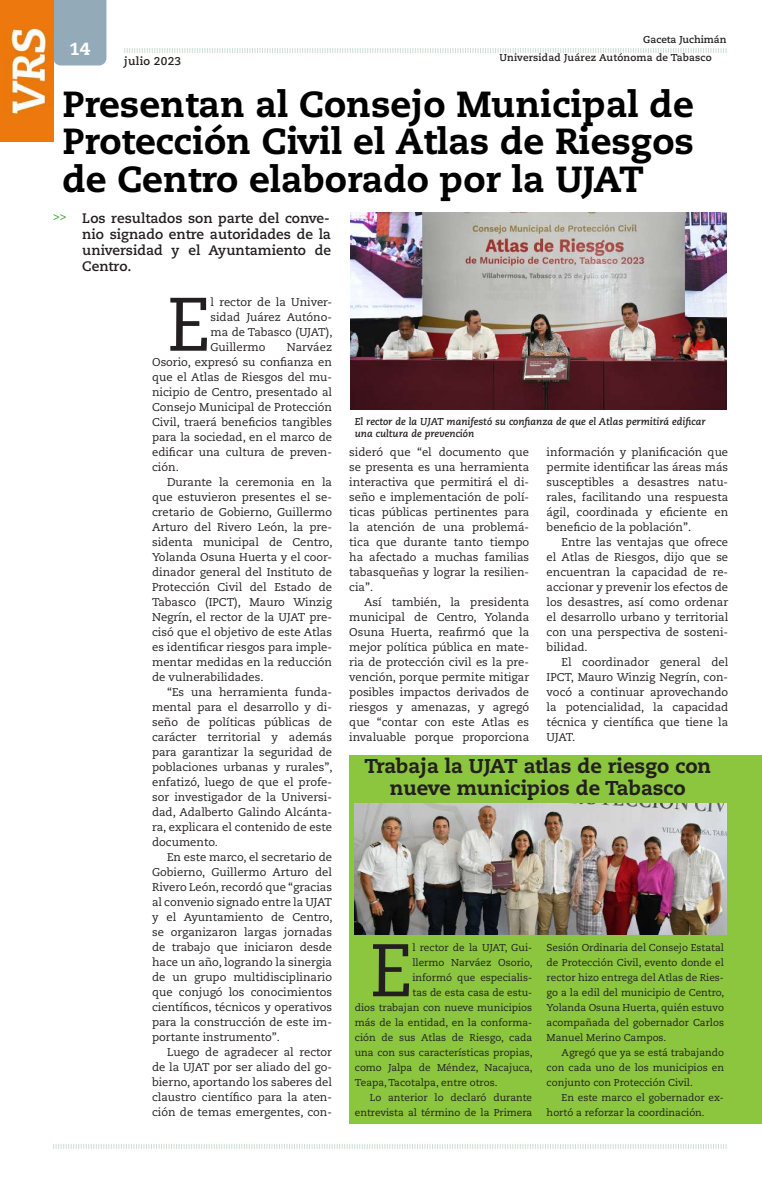
<style>
.page{position:relative;width:762px;height:1188px;background:#fff}
.page>*{position:absolute;margin:0;border:0;box-sizing:border-box;transform-origin:0 0}
.t1{font:75.5px "Caecilia LT Std";color:#231f20}
.t2{font:74.25px "Caecilia LT Std";color:#231f20}
.t3{font:800 36.25px/37.5px "Caecilia LT Std";color:#000;text-align:justify}
.t4{font:800 20px/21.2px "Caecilia LT Std";color:#231f20;text-align:center}
.t5{font:800 17.5px "Caecilia LT Std";color:#fff}
.t6{font:700 13.75px/16.2px "Caecilia LT Std";color:#231f20;text-align:justify}
.t7{font:11.25px/15px "Caecilia LT Std";color:#231f20;text-align:justify}
.t8{font:700 11.25px "Caecilia LT Std";letter-spacing:.02em;color:#231f20}
.t9{font:700 11.25px "Caecilia LT Std";color:#44aa42}
.t10{font:10px/15px "Caecilia LT Std";color:#231f20;text-align:justify}
.t11{font:italic 700 10px/12px "Caecilia LT Std";color:#231f20}
.t12{font:700 10px "Caecilia LT Std";letter-spacing:.02em;color:#231f20}
.t13{font:700 10px "Caecilia LT Std";color:#231f20}
</style>
<div class="page">
<div style="left:53px;top:0;width:53px;height:65px;background:#93abb8"></div>
<svg style="left:53px;top:1144px;width:674px;height:5px"></svg>
<svg style="left:124px;top:48px;width:603px;height:5px"></svg>
<img style="left:350px;top:212px;width:376px;height:197px">
<div style="left:349px;top:754px;width:413px;height:369px;background:#8bc63e"></div>
<img style="left:355px;top:803px;width:371px;height:131px">
<img style="left:0;top:0;width:53px;height:142px">
<h3 class="t5" style="left:69px;top:38px;width:22px">14</h3>
<p class="t8" style="left:124px;top:55px;width:59px">julio 2023</p>
<p class="t13" style="left:643px;top:34px;width:85px">Gaceta Juchimán</p>
<p class="t12" style="left:499px;top:51px;width:214px">Universidad Juárez Autónoma de Tabasco</p>
<h3 class="t3" style="left:62px;top:85px;width:633px">Presentan al Consejo Municipal de Protección Civil el Atlas de Riesgos de Centro elaborado por la UJAT</h3>
<p class="t9" style="left:53px;top:210px;width:15px">&gt;&gt;</p>
<p class="t6" style="left:82px;top:210px;width:250px">Los resultados son parte del conve&shy;nio signado entre autoridades de la universidad y el Ayuntamiento de Centro.</p>
<h1 class="t1" style="left:167px;top:281px;width:45px">E</h1>
<p class="t7" style="left:210px;top:294px;width:123px">l rector de la Univer&shy;sidad Juárez Autóno&shy;ma de Tabasco (UJAT), Guillermo</p>
<p class="t7" style="left:152px;top:339px;width:181px;text-indent:135px">Narváez Osorio, expresó su confianza en que el Atlas de Riesgos del mu&shy;nicipio de Centro, presentado al Consejo Municipal de Protección Civil, traerá beneficios tangibles para la sociedad, en el marco de edificar una cultura de preven&shy;ción.</p>
<p class="t7" style="left:152px;top:474px;width:182px;text-indent:15px">Durante la ceremonia en la que estuvieron presentes el se&shy;cretario de Gobierno, Guillermo Arturo del Rivero León, la pre&shy;sidenta municipal de Centro, Yolanda Osuna Huerta y el coor&shy;dinador general del Instituto de Protección Civil del Estado de Tabasco (IPCT), Mauro Winzig Negrín, el rector de la UJAT pre&shy;cisó que el objetivo de este Atlas es identificar riesgos para imple&shy;mentar medidas en la reducción de vulnerabilidades.</p>
<p class="t7" style="left:152px;top:684px;width:182px;text-indent:15px">“Es una herramienta funda&shy;mental para el desarrollo y di&shy;seño de políticas públicas de carácter territorial y además para garantizar la seguridad de poblaciones urbanas y rurales”, enfatizó, luego de que el profe&shy;sor investigador de la Universi&shy;dad, Adalberto Galindo Alcánta&shy;ra, explicara el contenido de este documento.</p>
<p class="t7" style="left:152px;top:849px;width:182px;text-indent:15px">En este marco, el secretario de Gobierno, Guillermo Arturo del Rivero León, recordó que “gracias al convenio signado entre la UJAT y el Ayuntamiento de Centro, se organizaron largas jornadas de trabajo que iniciaron desde hace un año, logrando la sinergia de un grupo multidisciplinario que conjugó los conocimientos científicos, técnicos y operativos para la construcción de este im&shy;portante instrumento”.</p>
<p class="t7" style="left:152px;top:1044px;width:181px;text-indent:15px">Luego de agradecer al rector de la UJAT por ser aliado del go&shy;bierno, aportando los saberes del claustro científico para la aten&shy;ción de temas emergentes, con-</p>
<p class="t11" style="left:355px;top:415px;width:352px">El rector de la UJAT manifestó su confianza de que el Atlas permitirá edificar una cultura de prevención</p>
<p class="t7" style="left:547px;top:444px;width:183px">información y planificación que permite identificar las áreas más susceptibles a desastres natu&shy;rales, facilitando una respuesta ágil, coordinada y eficiente en beneficio de la población”.</p>
<p class="t7" style="left:547px;top:534px;width:183px;text-indent:15px">Entre las ventajas que ofrece el Atlas de Riesgos, dijo que se encuentran la capacidad de re&shy;accionar y prevenir los efectos de los desastres, así como ordenar el desarrollo urbano y territorial con una perspectiva de sosteni&shy;bilidad.</p>
<p class="t7" style="left:547px;top:654px;width:183px;text-indent:15px">El coordinador general del IPCT, Mauro Winzig Negrín, con&shy;vocó a continuar aprovechando la potencialidad, la capacidad técnica y científica que tiene la UJAT.</p>
<h3 class="t4" style="left:364px;top:755px;width:348px">Trabaja la UJAT atlas de riesgo con nueve municipios de Tabasco</h3>
<p class="t7" style="left:349px;top:444px;width:181px">sideró que “el documento que se presenta es una herramienta interactiva que permitirá el di&shy;seño e implementación de polí&shy;ticas públicas pertinentes para la atención de una problemá&shy;tica que durante tanto tiempo ha afectado a muchas familias tabasqueñas y lograr la resilien&shy;cia”.</p>
<p class="t7" style="left:349px;top:594px;width:181px;text-indent:15px">Así también, la presidenta municipal de Centro, Yolanda Osuna Huerta, reafirmó que la mejor política pública en mate&shy;ria de protección civil es la pre&shy;vención, porque permite mitigar posibles impactos derivados de riesgos y amenazas, y agregó que “contar con este Atlas es invaluable porque proporciona</p>
<h2 class="t2" style="left:370px;top:927px;width:44px">E</h2>
<p class="t10" style="left:412px;top:940px;width:121px">l rector de la UJAT, Gui-</p>
<p class="t10" style="left:412px;top:955px;width:122px">llermo Narváez Osorio,</p>
<p class="t10" style="left:412px;top:970px;width:121px">informó que especialis-</p>
<p class="t10" style="left:412px;top:985px;width:121px">tas de esta casa de estu-</p>
<p class="t10" style="left:355px;top:1000px;width:179px">dios trabajan con nueve municipios</p>
<p class="t10" style="left:355px;top:1015px;width:179px">más de la entidad, en la conforma-</p>
<p class="t10" style="left:355px;top:1030px;width:179px">ción de sus Atlas de Riesgo, cada</p>
<p class="t10" style="left:355px;top:1045px;width:179px">una con sus características propias,</p>
<p class="t10" style="left:355px;top:1060px;width:179px">como Jalpa de Méndez, Nacajuca,</p>
<p class="t10" style="left:355px;top:1075px;width:144px">Teapa, Tacotalpa, entre otros.</p>
<p class="t10" style="left:370px;top:1090px;width:164px">Lo anterior lo declaró durante</p>
<p class="t10" style="left:355px;top:1105px;width:179px">entrevista al término de la Primera</p>
<p class="t10" style="left:547px;top:940px;width:179px">Sesión Ordinaria del Consejo Estatal de Protección Civil, evento donde el rector hizo entrega del Atlas de Ries&shy;go a la edil del municipio de Centro, Yolanda Osuna Huerta, quién estuvo acompañada del gobernador Carlos Manuel Merino Campos.</p>
<p class="t10" style="left:547px;top:1045px;width:179px;text-indent:15px">Agregó que ya se está trabajando con cada uno de los municipios en conjunto con Protección Civil.</p>
<p class="t10" style="left:547px;top:1090px;width:179px;text-indent:15px">En este marco el gobernador ex&shy;hortó a reforzar la coordinación.</p>
</div>
